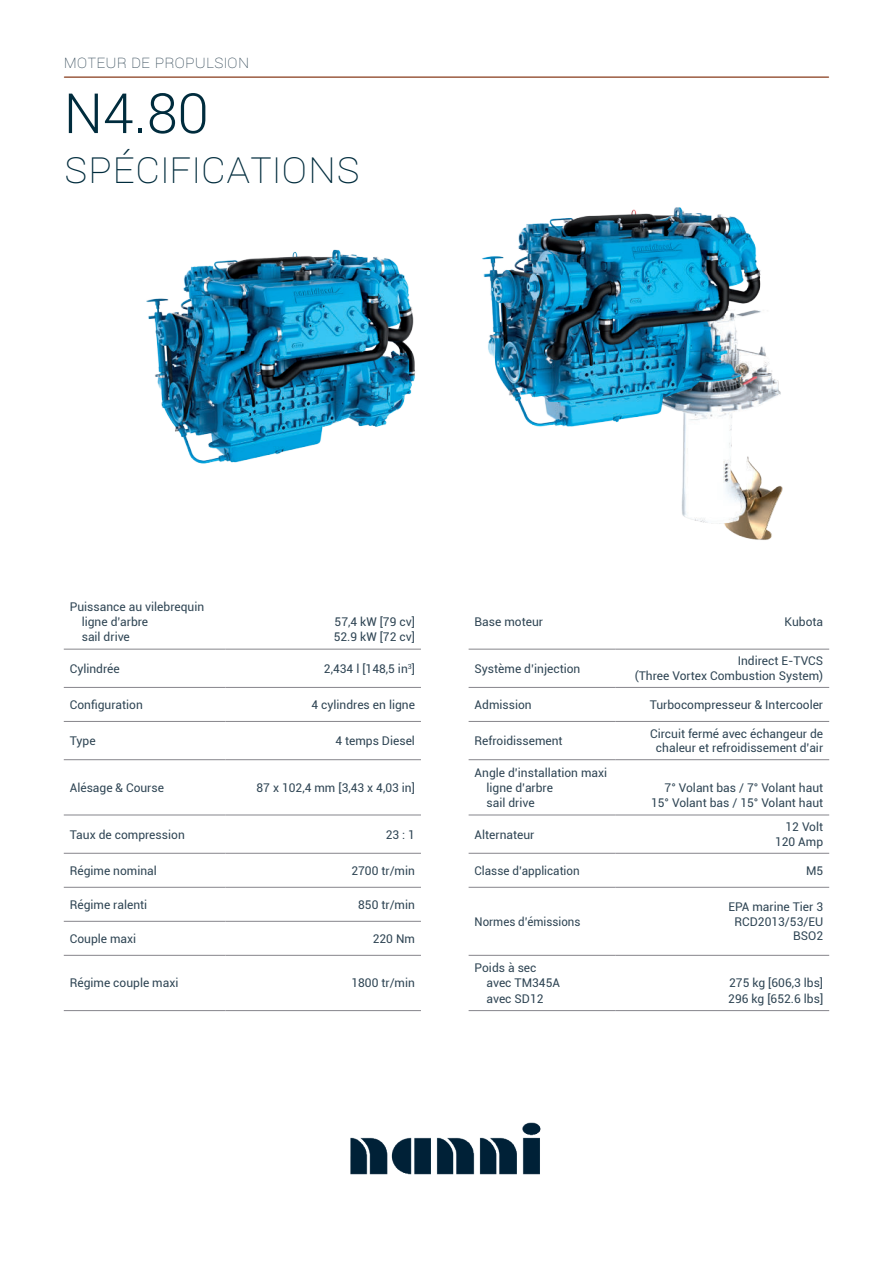
<style>
.page{position:relative;width:893px;height:1263px;background:#fff}
.page>*{position:absolute;margin:0;border:0;box-sizing:border-box;transform-origin:0 0}
.t1{font:300 55.5px "Roboto";color:#002c3d}
.t2{font:100 45px "Roboto";color:#002c3d}
.t3{font:100 18px "Roboto";color:#2f4554}
.t4{font:12px/15.3px "Roboto";color:#2f4554}
.t5{font:12px "Roboto";color:#2f4554;scale:.96 1}
</style>
<div class="page">
<hr style="left:65px;top:76px;width:763px;height:2px;background:#9b5c41">
<img style="left:350px;top:1122px;width:191px;height:53px">
<hr style="left:64px;top:649px;width:161px;height:1px;background:#86858b">
<hr style="left:225px;top:649px;width:196px;height:1px;background:#86858b">
<hr style="left:64px;top:687px;width:161px;height:1px;background:#86858b">
<hr style="left:225px;top:687px;width:196px;height:1px;background:#86858b">
<hr style="left:64px;top:721px;width:161px;height:1px;background:#86858b">
<hr style="left:225px;top:721px;width:196px;height:1px;background:#86858b">
<hr style="left:64px;top:759px;width:161px;height:1px;background:#86858b">
<hr style="left:225px;top:759px;width:196px;height:1px;background:#86858b">
<hr style="left:64px;top:815px;width:161px;height:1px;background:#86858b">
<hr style="left:225px;top:815px;width:196px;height:1px;background:#86858b">
<hr style="left:64px;top:853px;width:161px;height:1px;background:#86858b">
<hr style="left:225px;top:853px;width:196px;height:1px;background:#86858b">
<hr style="left:64px;top:887px;width:161px;height:1px;background:#86858b">
<hr style="left:225px;top:887px;width:196px;height:1px;background:#86858b">
<hr style="left:64px;top:921px;width:161px;height:1px;background:#86858b">
<hr style="left:225px;top:921px;width:196px;height:1px;background:#86858b">
<hr style="left:64px;top:955px;width:161px;height:1px;background:#86858b">
<hr style="left:225px;top:955px;width:196px;height:1px;background:#86858b">
<hr style="left:469px;top:955px;width:147px;height:1px;background:#86858b">
<hr style="left:616px;top:955px;width:213px;height:1px;background:#86858b">
<hr style="left:64px;top:1010px;width:161px;height:1px;background:#86858b">
<hr style="left:225px;top:1010px;width:196px;height:1px;background:#86858b">
<hr style="left:469px;top:1010px;width:147px;height:1px;background:#86858b">
<hr style="left:616px;top:1010px;width:213px;height:1px;background:#86858b">
<hr style="left:469px;top:649px;width:147px;height:1px;background:#86858b">
<hr style="left:616px;top:649px;width:213px;height:1px;background:#86858b">
<hr style="left:469px;top:687px;width:147px;height:1px;background:#86858b">
<hr style="left:616px;top:687px;width:213px;height:1px;background:#86858b">
<hr style="left:469px;top:721px;width:147px;height:1px;background:#86858b">
<hr style="left:616px;top:721px;width:213px;height:1px;background:#86858b">
<hr style="left:469px;top:759px;width:147px;height:1px;background:#86858b">
<hr style="left:616px;top:759px;width:213px;height:1px;background:#86858b">
<hr style="left:469px;top:815px;width:147px;height:1px;background:#86858b">
<hr style="left:616px;top:815px;width:213px;height:1px;background:#86858b">
<hr style="left:469px;top:853px;width:147px;height:1px;background:#86858b">
<hr style="left:616px;top:853px;width:213px;height:1px;background:#86858b">
<hr style="left:469px;top:887px;width:147px;height:1px;background:#86858b">
<hr style="left:616px;top:887px;width:213px;height:1px;background:#86858b">
<img style="left:147px;top:249px;width:268px;height:215px">
<img style="left:482px;top:207px;width:301px;height:333px">
<h3 class="t3" style="left:64px;top:49px;width:187px">MOTEUR DE PROPULSION</h3>
<h1 class="t1" style="left:64px;top:81px;width:146px">N4.80</h1>
<h2 class="t2" style="left:64px;top:135px;width:298px">SPÉCIFICATIONS</h2>
<p class="t4" style="left:82px;top:600px;width:124px;text-indent:-12px">Puissance au vilebrequin ligne d’arbre<br>sail drive</p>
<p class="t4" style="left:334px;top:615px;width:83px">57,4 kW [79 cv]<br>52.9 kW [72 cv]</p>
<p class="t4" style="left:475px;top:615px;width:70px">Base moteur</p>
<p class="t4" style="left:785px;top:615px;width:40px">Kubota</p>
<p class="t4" style="left:70px;top:662px;width:51px">Cylindrée</p>
<p class="t4" style="left:324px;top:662px;width:92px">2,434 l [148,5 in<sup>3</sup>]</p>
<p class="t4" style="left:475px;top:662px;width:107px">Système d’injection</p>
<p class="t4" style="left:635px;top:654px;width:190px;text-align:right">Indirect E-TVCS<br>(Three Vortex Combustion System)</p>
<p class="t4" style="left:70px;top:696px;width:75px">Configuration</p>
<p class="t4" style="left:312px;top:698px;width:105px">4 cylindres en ligne</p>
<p class="t4" style="left:475px;top:698px;width:59px">Admission</p>
<p class="t4" style="left:650px;top:698px;width:175px">Turbocompresseur &amp; Intercooler</p>
<p class="t4" style="left:70px;top:734px;width:27px">Type</p>
<p class="t4" style="left:335px;top:734px;width:81px">4 temps Diesel</p>
<p class="t4" style="left:475px;top:734px;width:90px">Refroidissement</p>
<p class="t4" style="left:650px;top:727px;width:174px;line-height:14.4px;text-align:center">Circuit fermé avec échangeur de chaleur et refroidissement d’air</p>
<p class="t4" style="left:70px;top:781px;width:96px">Alésage &amp; Course</p>
<p class="t4" style="left:257px;top:781px;width:160px">87 x 102,4 mm [3,43 x 4,03 in]</p>
<p class="t4" style="left:487px;top:765px;width:122px;text-indent:-12px">Angle d’installation maxi ligne d’arbre<br>sail drive</p>
<p class="t4" style="left:651px;top:781px;width:174px;text-align:right">7° Volant bas / 7° Volant haut<br>15° Volant bas / 15° Volant haut</p>
<p class="t4" style="left:70px;top:827px;width:117px">Taux de compression</p>
<p class="t4" style="left:386px;top:827px;width:31px">23 : 1</p>
<p class="t4" style="left:475px;top:827px;width:61px">Alternateur</p>
<p class="t4" style="left:775px;top:820px;width:50px;text-align:right">12 Volt<br>120 Amp</p>
<p class="t4" style="left:70px;top:864px;width:89px">Régime nominal</p>
<p class="t4" style="left:351px;top:864px;width:65px">2700 tr/min</p>
<p class="t4" style="left:475px;top:863px;width:107px">Classe d’application</p>
<p class="t4" style="left:806px;top:863px;width:19px">M5</p>
<p class="t4" style="left:70px;top:898px;width:79px">Régime ralenti</p>
<p class="t4" style="left:358px;top:898px;width:58px">850 tr/min</p>
<p class="t5" style="left:475px;top:916px;width:112px">Normes d’émissions</p>
<p class="t4" style="left:728px;top:901px;width:96px;line-height:14.4px;text-align:center">EPA marine Tier 3<br>RCD2013/53/EU</p>
<p class="t4" style="left:70px;top:932px;width:68px">Couple maxi</p>
<p class="t4" style="left:373px;top:932px;width:44px">220 Nm</p>
<p class="t4" style="left:793px;top:929px;width:31px">BSO2</p>
<p class="t4" style="left:70px;top:976px;width:110px">Régime couple maxi</p>
<p class="t4" style="left:351px;top:976px;width:65px">1800 tr/min</p>
<p class="t4" style="left:487px;top:961px;width:75px;text-indent:-12px">Poids à sec avec TM345A avec SD12</p>
<p class="t4" style="left:728px;top:976px;width:96px">275 kg [606,3 lbs]<br>296 kg [652.6 lbs]</p>
</div>
